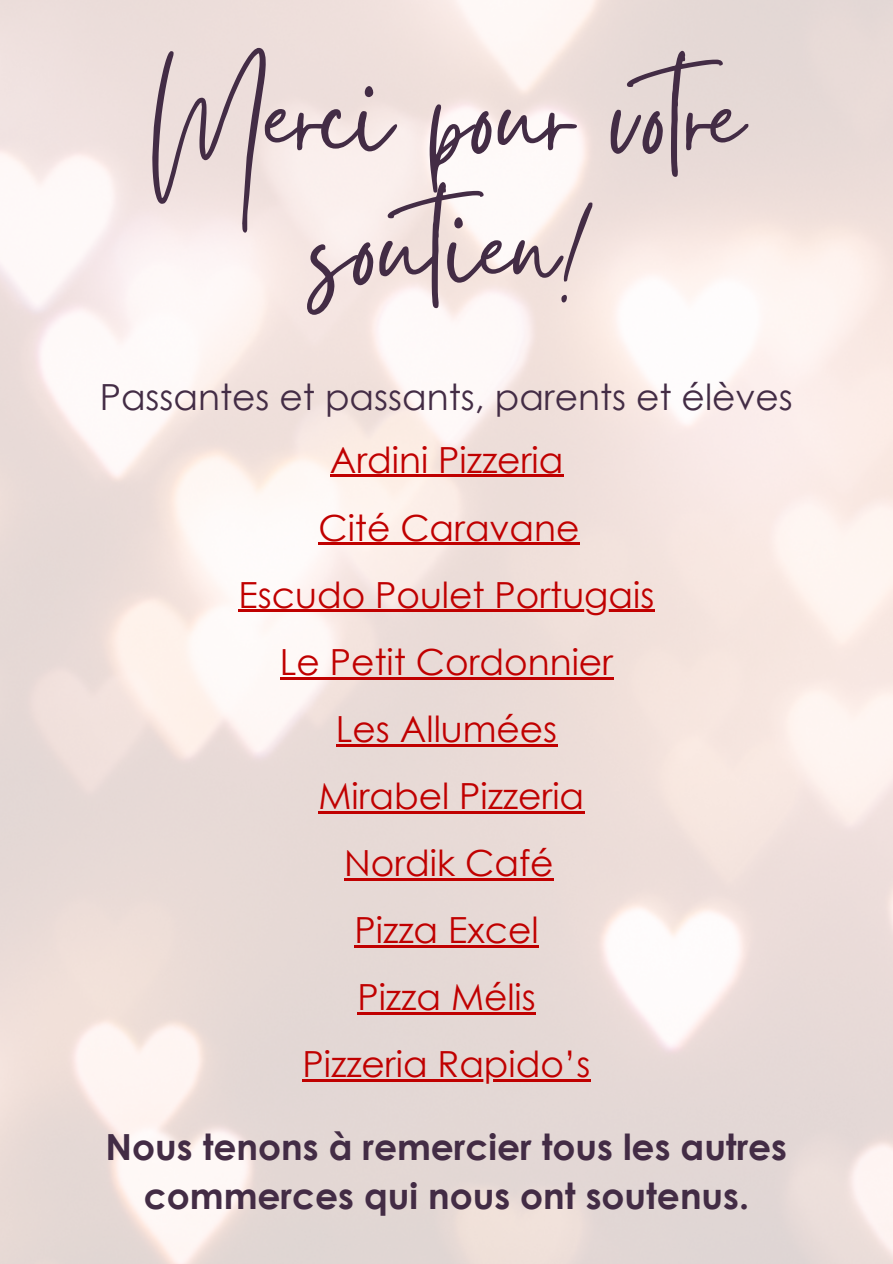
<style>
.page{position:relative;width:893px;height:1264px;background:#fff}
.page>*{position:absolute;margin:0;border:0;box-sizing:border-box;transform-origin:0 0}
.t1{font:148.65px/131.2px "Gistesy";color:#432c45;text-align:center}
.t2{font:36px "Century Gothic";color:#c00000}
.t3{font:700 36px/49.5px "Century Gothic";color:#432c45;text-align:center}
.t4{font:36px "Century Gothic";color:#432c45}
</style>
<div class="page">
<img style="left:0;top:0;width:892px;height:1263px">
<hr style="left:302px;top:1079px;width:289px;height:2px;background:#c00000">
<hr style="left:280px;top:677px;width:333px;height:2px;background:#c00000">
<hr style="left:318px;top:811px;width:266px;height:2px;background:#c00000">
<hr style="left:354px;top:945px;width:185px;height:2px;background:#c00000">
<hr style="left:330px;top:475px;width:233px;height:2px;background:#c00000">
<hr style="left:344px;top:878px;width:210px;height:2px;background:#c00000">
<hr style="left:318px;top:543px;width:261px;height:2px;background:#c00000">
<hr style="left:336px;top:744px;width:221px;height:2px;background:#c00000">
<hr style="left:238px;top:610px;width:416px;height:2px;background:#c00000">
<hr style="left:357px;top:1012px;width:179px;height:2px;background:#c00000">
<h1 class="t1" style="left:151px;top:34px;width:615px">Merci pour votre soutien!</h1>
<p class="t4" style="left:100px;top:373px;width:694px">Passantes et passants, parents et élèves</p>
<p class="t2" style="left:330px;top:436px;width:235px">Ardini Pizzeria</p>
<p class="t2" style="left:318px;top:504px;width:262px">Cité Caravane</p>
<p class="t2" style="left:238px;top:571px;width:417px">Escudo Poulet Portugais</p>
<p class="t2" style="left:280px;top:638px;width:335px">Le Petit Cordonnier</p>
<p class="t2" style="left:336px;top:705px;width:223px">Les Allumées</p>
<p class="t2" style="left:318px;top:772px;width:267px">Mirabel Pizzeria</p>
<p class="t2" style="left:344px;top:839px;width:211px">Nordik Café</p>
<p class="t2" style="left:354px;top:906px;width:185px">Pizza Excel</p>
<p class="t2" style="left:357px;top:973px;width:180px">Pizza Mélis</p>
<p class="t2" style="left:302px;top:1040px;width:289px">Pizzeria Rapido’s</p>
<h2 class="t3" style="left:106px;top:1120px;width:683px">Nous tenons à remercier tous les autres commerces qui nous ont soutenus.</h2>
</div>
